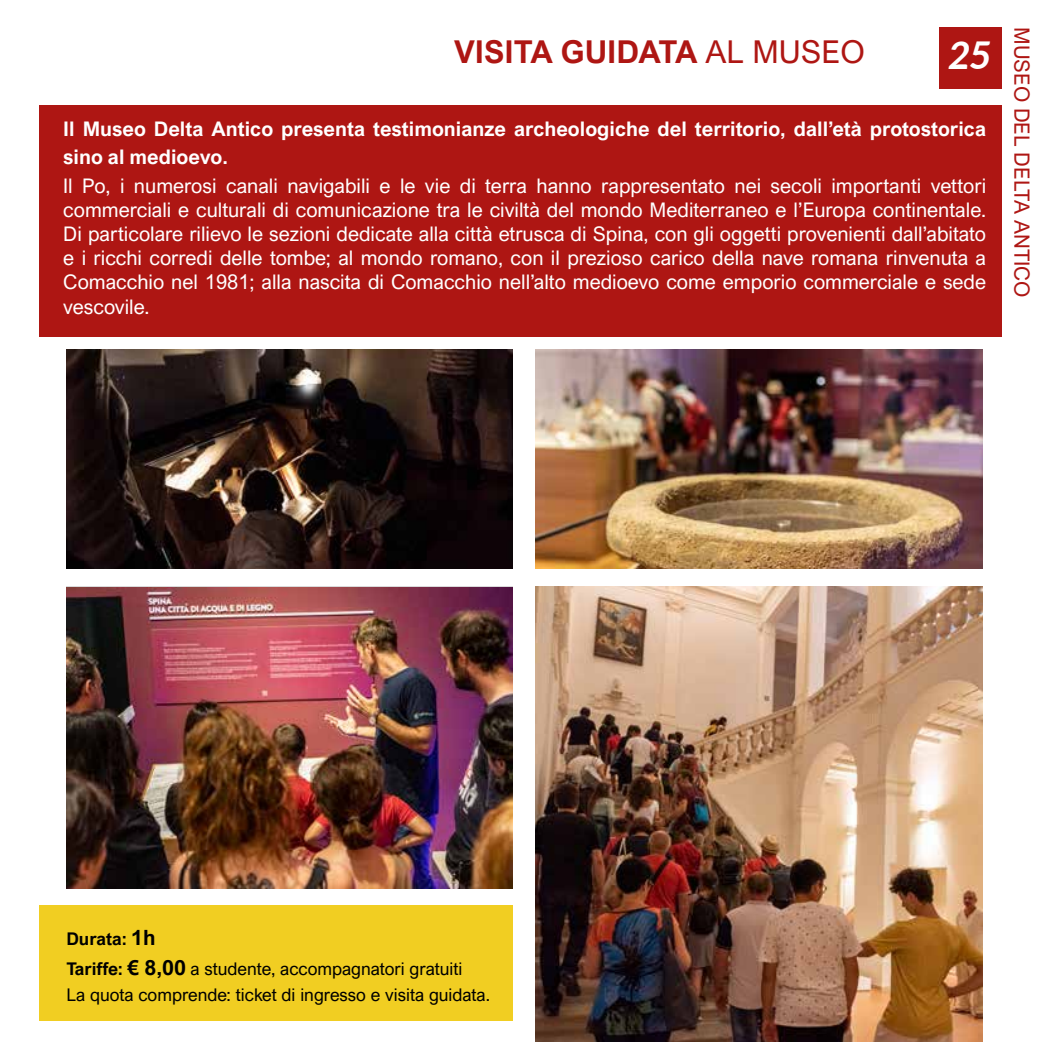
<style>
.page{position:relative;width:1042px;height:1042px;background:#fff}
.page>*{position:absolute;margin:0;border:0;box-sizing:border-box;transform-origin:0 0}
.t1{font:italic 700 42px "Carlito";color:#fff}
.t2{font:700 31.5px "Arial Nova";color:#ae1613}
.t3{font:21px "Arial Nova";color:#ae1613}
.t4{font:20.12px/24.2px "Arial Nova";color:#fff;text-align:justify}
.t5{font:700 20.12px/28px "Arial Nova";color:#fff}
.t6{font:17.5px/30.1px "Arial Nova";color:#000}
.s1{font-weight:400}
.s2{font-weight:700}
.s3{font-weight:700;font-size:21px}
</style>
<div class="page">
<div style="left:40px;top:105px;width:962px;height:232px;background:#ae1613"></div>
<div style="left:40px;top:905px;width:473px;height:116px;background:#f1ce22"></div>
<img style="left:66px;top:588px;width:447px;height:300px">
<img style="left:536px;top:350px;width:446px;height:218px">
<img style="left:536px;top:587px;width:446px;height:455px">
<img style="left:66px;top:350px;width:447px;height:218px">
<div style="left:940px;top:27px;width:62px;height:62px;background:#ae1613"></div>
<h2 class="t2" style="left:454px;top:33px;width:412px">VISITA GUIDATA <span class="s1">AL MUSEO</span></h2>
<h1 class="t1" style="left:947px;top:26px;width:44px">25</h1>
<p class="t5" style="left:63px;top:114px;width:924px">Il Museo Delta Antico presenta testimonianze archeologiche del territorio, dall’età protostorica sino al medioevo.</p>
<p class="t4" style="left:63px;top:174px;width:924px">Il Po, i numerosi canali navigabili e le vie di terra hanno rappresentato nei secoli importanti vettori commerciali e culturali di comunicazione tra le civiltà del mondo Mediterraneo e l’Europa continentale.<br>Di particolare rilievo le sezioni dedicate alla città etrusca di Spina, con gli oggetti provenienti dall’abitato e i ricchi corredi delle tombe; al mondo romano, con il prezioso carico della nave romana rinvenuta a Comacchio nel 1981; alla nascita di Comacchio nell’alto medioevo come emporio commerciale e sede vescovile.</p>
<p class="t3" style="left:1034px;top:27px;width:272px;rotate:90deg">MUSEO DEL DELTA ANTICO</p>
<p class="t6" style="left:66px;top:923px;width:398px"><span class="s2">Durata:</span> <span class="s3">1h<br></span><span class="s2">Tariffe:</span> <span class="s3">€ 8,00</span> a studente, accompagnatori gratuiti</p>
<p class="t6" style="left:66px;top:980px;width:425px">La quota comprende: ticket di ingresso e visita guidata.</p>
</div>
